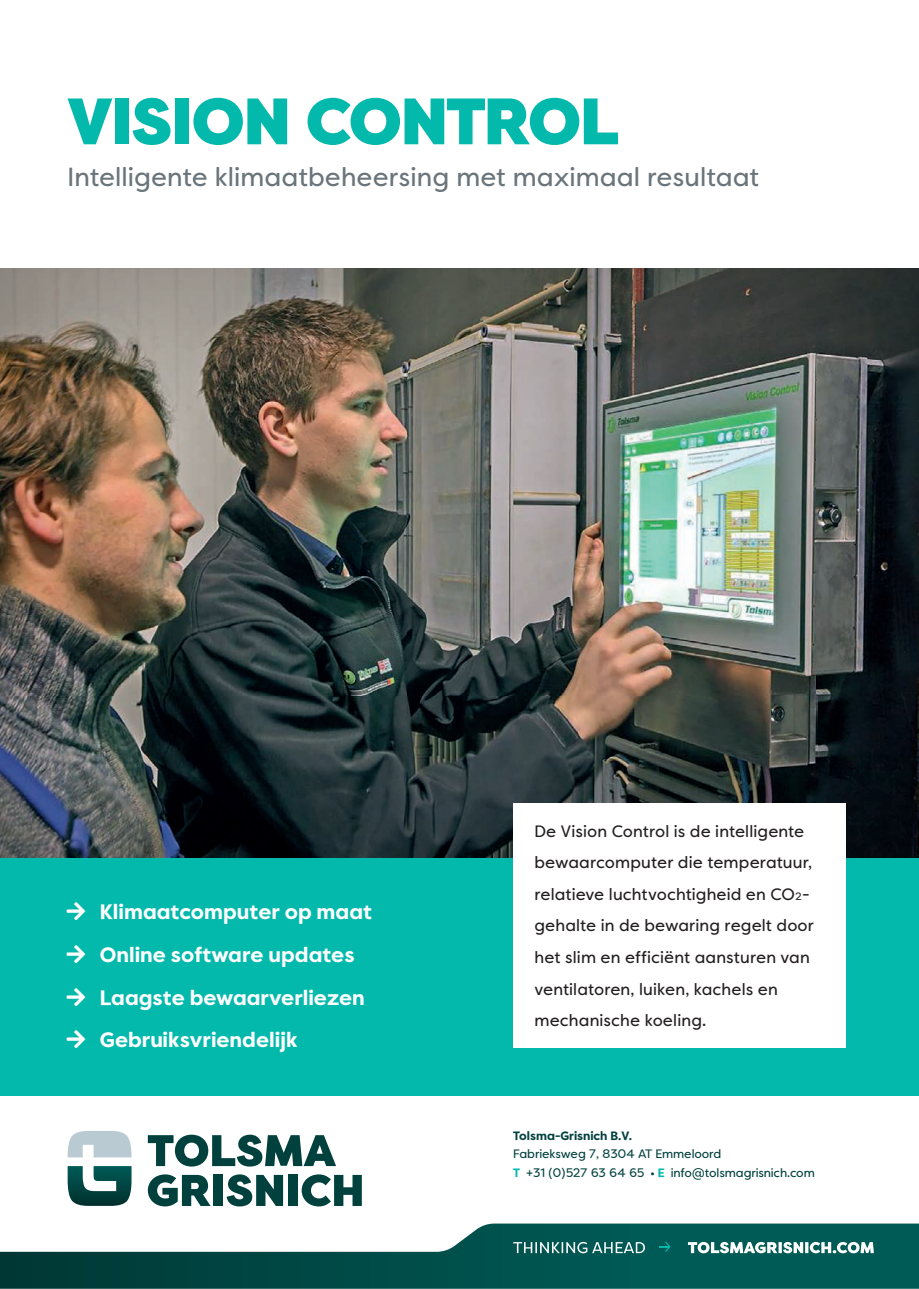
<style>
.page{position:relative;width:919px;height:1289px;background:#fff}
.page>*{position:absolute;margin:0;border:0;box-sizing:border-box;transform-origin:0 0}
.t1{font:900 65.4px "Tolsma Grisnich";letter-spacing:-.005em;color:#03b9ac}
.t2{font:26.1px "Tolsma Grisnich";color:#6a747b}
.t3{font:700 21px/42.6px "Tolsma Grisnich";color:#fff}
.t4{font:16.5px/31.5px "Tolsma Grisnich";letter-spacing:.005em;color:#231f20}
.t5{font:12.15px/18.3px "Tolsma Grisnich";letter-spacing:-.01em;color:#00413e}
.t6{font:700 12.15px "Tolsma Grisnich";color:#00413e}
.s1{font-size:10.5px}
.s2{font-weight:700;color:#03b9ac}
</style>
<div class="page">
<div style="left:0;top:857px;width:918px;height:238px;background:#03b9ac"></div>
<img style="left:0;top:268px;width:918px;height:589px">
<img style="left:0;top:857px;width:918px;height:1px">
<svg style="left:0;top:1223px;width:918px;height:65px"></svg>
<svg style="left:68px;top:1166px;width:63px;height:39px"></svg>
<svg style="left:68px;top:1131px;width:63px;height:26px;background:#c4d1d8"></svg>
<svg style="left:148px;top:1134px;width:188px;height:32px"></svg>
<svg style="left:148px;top:1174px;width:62px;height:32px"></svg>
<div style="left:214px;top:1174px;width:9px;height:31px;background:#00413e"></div>
<svg style="left:226px;top:1174px;width:57px;height:32px"></svg>
<div style="left:288px;top:1174px;width:10px;height:31px;background:#00413e"></div>
<svg style="left:301px;top:1174px;width:61px;height:32px"></svg>
<svg style="left:659px;top:1241px;width:11px;height:10px"></svg>
<svg style="left:513px;top:1241px;width:132px;height:12px;background:#4c8986"></svg>
<svg style="left:688px;top:1241px;width:185px;height:12px"></svg>
<div style="left:513px;top:803px;width:332px;height:244px;background:#fff"></div>
<h1 class="t1" style="left:68px;top:85px;width:552px">VISION CONTROL</h1>
<h2 class="t2" style="left:68px;top:161px;width:693px">Intelligente klimaatbeheersing met maximaal resultaat</h2>
<p class="t3" style="left:100px;top:891px;width:274px">Klimaatcomputer op maat<br>Online software updates<br>Laagste bewaarverliezen<br>Gebruiksvriendelijk</p>
<p class="t4" style="left:534px;top:815px;width:281px">De Vision Control is de intelligente bewaarcomputer die temperatuur, relatieve luchtvochtigheid en CO<span class="s1">2</span>- gehalte in de bewaring regelt door het slim en efficiënt aansturen van ventilatoren, luiken, kachels en mechanische koeling.</p>
<p class="t6" style="left:513px;top:1129px;width:120px">Tolsma-Grisnich B.V.</p>
<p class="t5" style="left:513px;top:1144px;width:303px">Fabrieksweg 7, 8304 AT Emmeloord<br><span class="s2">T</span> +31 (0)527 63 64 65 • <span class="s2">E</span> info@tolsmagrisnich.com</p>
</div>
